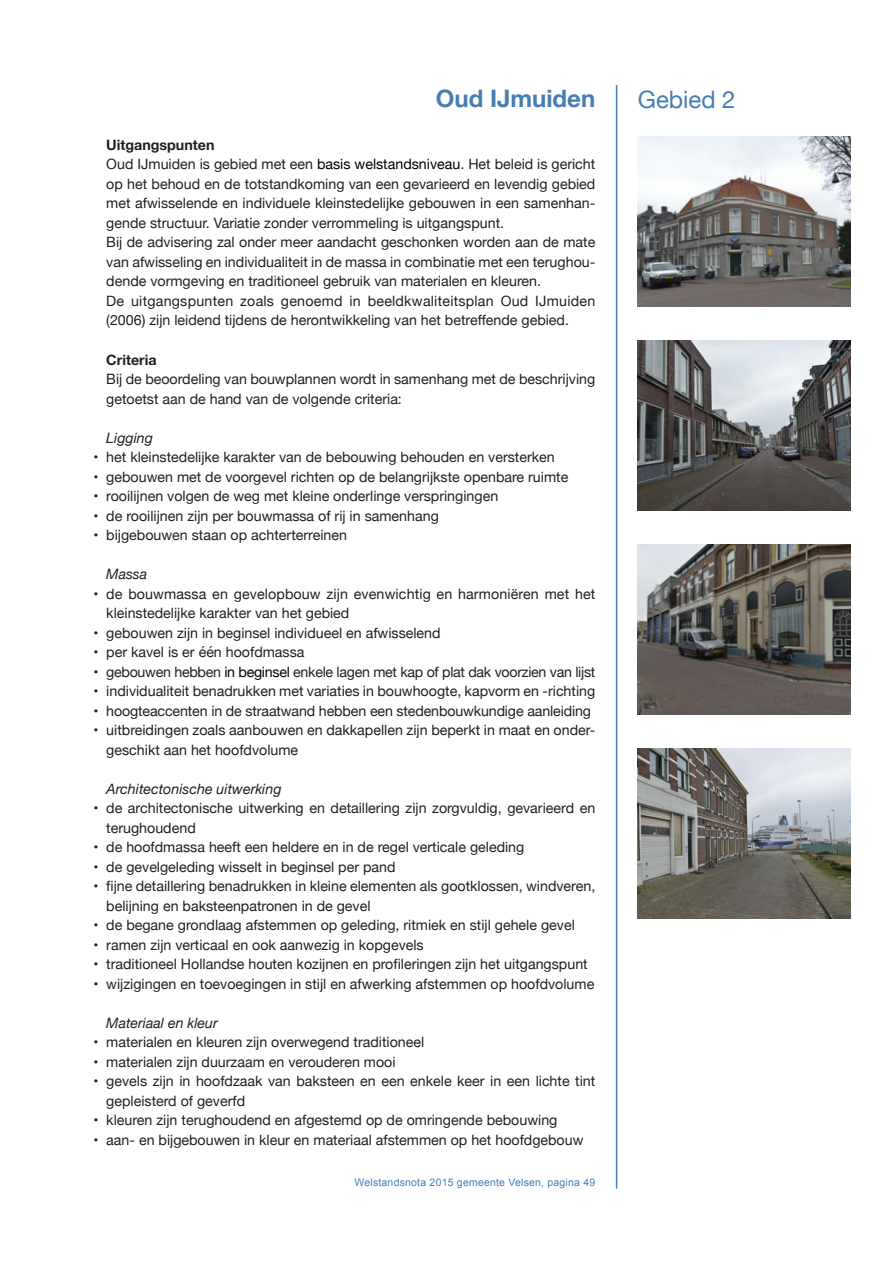
<style>
.page{position:relative;width:893px;height:1263px;background:#fff}
.page>*{position:absolute;margin:0;border:0;box-sizing:border-box;transform-origin:0 0}
.hoofdstuk_koppen{font:700 24px "Helvetica Neue";color:#477db2}
.hoofdstuk_koppen_r{font:24px "Helvetica Neue";color:#477db2}
.platte_tekst{font:14.25px/19.5px "Helvetica Neue";color:#231f20}
.platte_tekst-2{font:14.25px "Helvetica Neue";letter-spacing:-.02em;color:#231f20}
.tussenkop_cursief{font:italic 14.25px "Helvetica Neue";color:#231f20}
.tussenkop_zwart{font:700 14.25px "Helvetica Neue";color:#231f20}
.t1{font:10.5px "Arial";letter-spacing:.02em;color:#477db2}
.s1{color:#000}
</style>
<div class="page">
<hr style="left:616px;top:85px;width:1px;height:1103px;background:#477db2">
<img style="left:638px;top:136px;width:212px;height:170px">
<img style="left:638px;top:340px;width:212px;height:170px">
<img style="left:638px;top:748px;width:212px;height:170px">
<img style="left:638px;top:544px;width:212px;height:170px">
<p class="hoofdstuk_koppen" style="left:436px;top:80px;width:161px">Oud IJmuiden</p>
<p class="hoofdstuk_koppen_r" style="left:638px;top:82px;width:99px">Gebied 2</p>
<p class="tussenkop_zwart" style="left:106px;top:134px;width:110px">Uitgangspunten</p>
<p class="platte_tekst" style="left:106px;top:155px;width:491px;text-align:justify">Oud IJmuiden is gebied met een <span class="s1">basis welstandsniveau</span>. Het beleid is gericht op het behoud en de totstandkoming van een gevarieerd en levendig gebied met afwisselende en individuele kleinstedelijke gebouwen in een samenhan&shy;gende structuur. Variatie zonder verrommeling is uitgangspunt.</p>
<p class="platte_tekst" style="left:106px;top:233px;width:491px;text-align:justify">Bij de advisering zal onder meer aandacht geschonken worden aan de mate van afwisseling en individualiteit in de massa in combinatie met een terughou&shy;dende vormgeving en traditioneel gebruik van materialen en kleuren.</p>
<p class="platte_tekst" style="left:106px;top:292px;width:490px">De uitgangspunten zoals genoemd in beeldkwaliteitsplan Oud IJmuiden (2006) zijn leidend tijdens de herontwikkeling van het betreffende gebied.</p>
<p class="tussenkop_zwart" style="left:106px;top:348px;width:52px">Criteria</p>
<p class="platte_tekst" style="left:106px;top:370px;width:490px">Bij de beoordeling van bouwplannen wordt in samenhang met de beschrijving getoetst aan de hand van de volgende criteria:</p>
<p class="tussenkop_cursief" style="left:106px;top:427px;width:48px">Ligging</p>
<p class="platte_tekst" style="left:94px;top:448px;width:463px">• het kleinstedelijke karakter van de bebouwing behouden en versterken</p>
<p class="platte_tekst" style="left:94px;top:467px;width:476px">• gebouwen met de voorgevel richten op de belangrijkste openbare ruimte</p>
<p class="platte_tekst" style="left:94px;top:487px;width:406px">• rooilijnen volgen de weg met kleine onderlinge verspringingen</p>
<p class="platte_tekst" style="left:94px;top:506px;width:347px">• de rooilijnen zijn per bouwmassa of rij in samenhang</p>
<p class="platte_tekst" style="left:94px;top:526px;width:255px">• bijgebouwen staan op achterterreinen</p>
<p class="tussenkop_cursief" style="left:106px;top:564px;width:42px">Massa</p>
<p class="platte_tekst" style="left:106px;top:584px;width:491px;text-indent:-13px">• de bouwmassa en gevelopbouw zijn evenwichtig en harmoniëren met het kleinstedelijke karakter van het gebied</p>
<p class="platte_tekst" style="left:94px;top:623px;width:349px">• gebouwen zijn in beginsel individueel en afwisselend</p>
<p class="platte_tekst" style="left:94px;top:643px;width:212px">• per kavel is er één hoofdmassa</p>
<p class="platte_tekst-2" style="left:94px;top:661px;width:503px">• gebouwen hebben <span class="s1">in beginsel</span> enkele lagen met kap of plat dak voorzien van lijst</p>
<p class="platte_tekst" style="left:94px;top:682px;width:503px">• individualiteit benadrukken met variaties in bouwhoogte, kapvorm en -richting</p>
<p class="platte_tekst" style="left:94px;top:701px;width:499px">• hoogteaccenten in de straatwand hebben een stedenbouwkundige aanleiding</p>
<p class="platte_tekst" style="left:106px;top:721px;width:490px;text-indent:-13px">• uitbreidingen zoals aanbouwen en dakkapellen zijn beperkt in maat en onder&shy;geschikt aan het hoofdvolume</p>
<p class="tussenkop_cursief" style="left:106px;top:778px;width:177px">Architectonische uitwerking</p>
<p class="platte_tekst" style="left:106px;top:799px;width:490px;text-indent:-13px">• de architectonische uitwerking en detaillering zijn zorgvuldig, gevarieerd en terughoudend</p>
<p class="platte_tekst" style="left:94px;top:838px;width:432px">• de hoofdmassa heeft een heldere en in de regel verticale geleding</p>
<p class="platte_tekst" style="left:94px;top:857px;width:304px">• de gevelgeleding wisselt in beginsel per pand</p>
<p class="platte_tekst" style="left:106px;top:877px;width:490px;text-indent:-13px">• fijne detaillering benadrukken in kleine elementen als gootklossen, windveren, belijning en baksteenpatronen in de gevel</p>
<p class="platte_tekst" style="left:94px;top:916px;width:483px">• de begane grondlaag afstemmen op geleding, ritmiek en stijl gehele gevel</p>
<p class="platte_tekst" style="left:94px;top:935px;width:332px">• ramen zijn verticaal en ook aanwezig in kopgevels</p>
<p class="platte_tekst" style="left:94px;top:955px;width:496px">• traditioneel Hollandse houten kozijnen en profileringen zijn het uitgangspunt</p>
<p class="platte_tekst" style="left:94px;top:974px;width:502px">• wijzigingen en toevoegingen in stijl en afwerking afstemmen op hoofdvolume</p>
<p class="tussenkop_cursief" style="left:106px;top:1012px;width:113px">Materiaal en kleur</p>
<p class="platte_tekst" style="left:94px;top:1033px;width:332px">• materialen en kleuren zijn overwegend traditioneel</p>
<p class="platte_tekst" style="left:94px;top:1052px;width:304px">• materialen zijn duurzaam en verouderen mooi</p>
<p class="platte_tekst" style="left:106px;top:1072px;width:490px;text-indent:-13px">• gevels zijn in hoofdzaak van baksteen en een enkele keer in een lichte tint gepleisterd of geverfd</p>
<p class="platte_tekst" style="left:94px;top:1111px;width:465px">• kleuren zijn terughoudend en afgestemd op de omringende bebouwing</p>
<p class="platte_tekst" style="left:94px;top:1130px;width:491px">• aan- en bijgebouwen in kleur en materiaal afstemmen op het hoofdgebouw</p>
<p class="t1" style="left:354px;top:1175px;width:242px">Welstandsnota 2015 gemeente Velsen, pagina 49</p>
</div>
